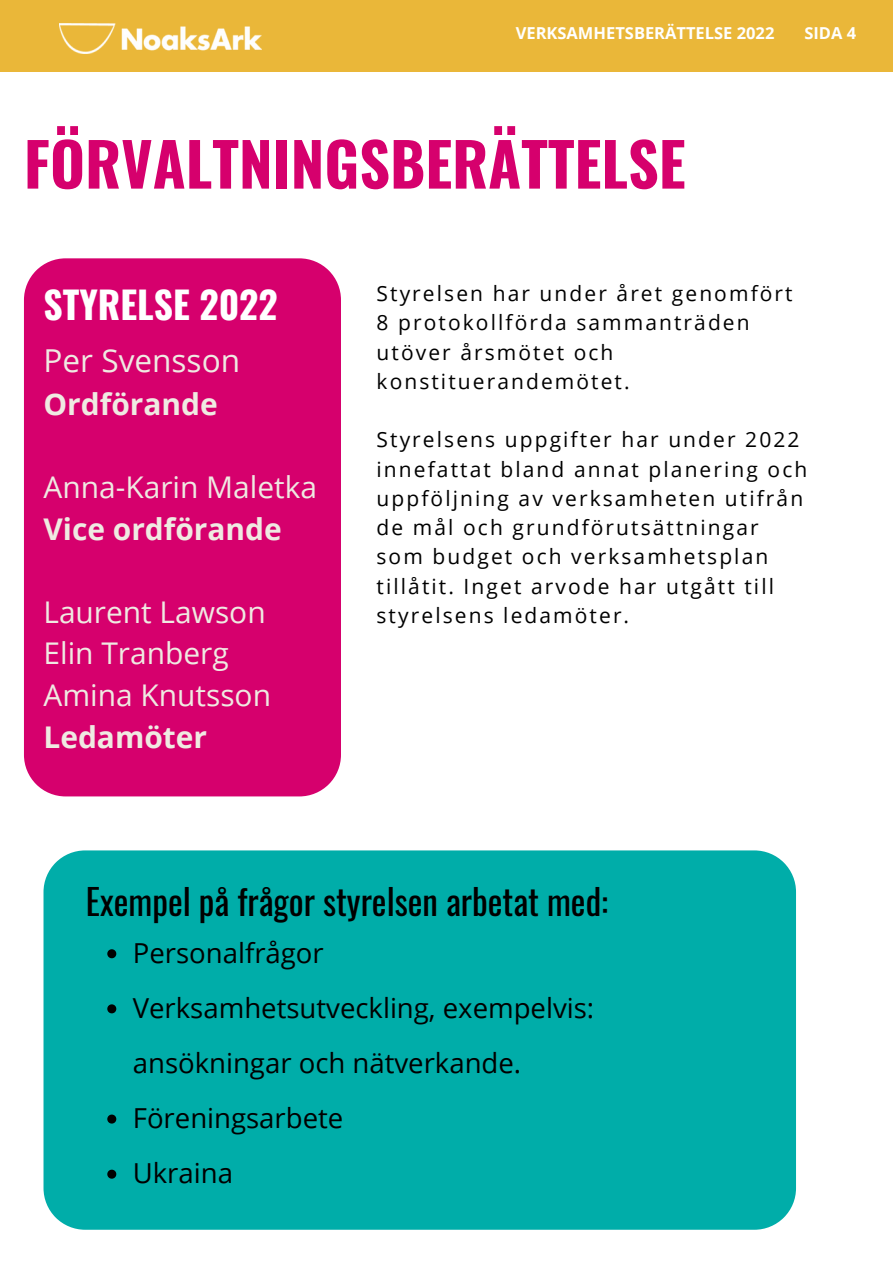
<style>
.page{position:relative;width:893px;height:1264px;background:#fff}
.page>*{position:absolute;margin:0;border:0;box-sizing:border-box;transform-origin:0 0}
.t1{font:700 60px "Oswald";color:#d6006d}
.t2{font:700 37.5px "Oswald";color:#fff}
.t3{font:35.1px "Oswald";color:#000}
.t4{font:31.5px "Open Sans";color:#efeae2}
.t5{font:29.85px/41.5px "Open Sans";color:#efeae2}
.t6{font:700 29.85px "Open Sans";color:#efeae2}
.t7{font:27.6px/55.1px "Open Sans";color:#000}
.t8{font:21px/29.2px "Open Sans";letter-spacing:.1em;color:#000}
.t9{font:700 16.5px "Open Sans";color:#fff}
</style>
<div class="page">
<div style="left:24px;top:258px;width:317px;height:538px;background:#d6006d"></div>
<div style="left:43px;top:850px;width:753px;height:379px;background:#00ada9"></div>
<svg style="left:107px;top:949px;width:9px;height:9px"></svg>
<svg style="left:107px;top:1004px;width:9px;height:9px"></svg>
<svg style="left:107px;top:1114px;width:9px;height:9px"></svg>
<svg style="left:107px;top:1169px;width:9px;height:9px"></svg>
<div style="left:0;top:0;width:892px;height:72px;background:#eab739"></div>
<img style="left:60px;top:24px;width:201px;height:29px">
<p class="t9" style="left:515px;top:22px;width:260px">VERKSAMHETSBERÄTTELSE 2022</p>
<p class="t9" style="left:804px;top:22px;width:53px">SIDA 4</p>
<h1 class="t1" style="left:24px;top:117px;width:663px">FÖRVALTNINGSBERÄTTELSE</h1>
<h2 class="t2" style="left:43px;top:275px;width:236px">STYRELSE 2022</h2>
<h3 class="t4" style="left:43px;top:338px;width:198px">Per Svensson</h3>
<h3 class="t6" style="left:43px;top:383px;width:176px">Ordförande</h3>
<h3 class="t5" style="left:43px;top:465px;width:275px">Anna-Karin Maletka</h3>
<h3 class="t6" style="left:43px;top:508px;width:240px">Vice ordförande</h3>
<h3 class="t5" style="left:43px;top:590px;width:229px">Laurent Lawson<br>Elin Tranberg<br>Amina Knutsson</h3>
<h3 class="t6" style="left:43px;top:715px;width:165px">Ledamöter</h3>
<p class="t8" style="left:376px;top:278px;width:417px">Styrelsen har under året genomfört<br>8 protokollförda sammanträden utöver årsmötet och konstituerandemötet.</p>
<p class="t8" style="left:376px;top:424px;width:432px">Styrelsens uppgifter har under 2022 innefattat bland annat planering och uppföljning av verksamheten utifrån de mål och grundförutsättningar som budget och verksamhetsplan tillåtit. Inget arvode har utgått till styrelsens ledamöter.</p>
<h3 class="t3" style="left:86px;top:873px;width:523px">Exempel på frågor styrelsen arbetat med:</h3>
<h3 class="t7" style="left:133px;top:924px;width:463px">Personalfrågor<br>Verksamhetsutveckling, exempelvis: ansökningar och nätverkande.<br>Föreningsarbete<br>Ukraina</h3>
</div>
